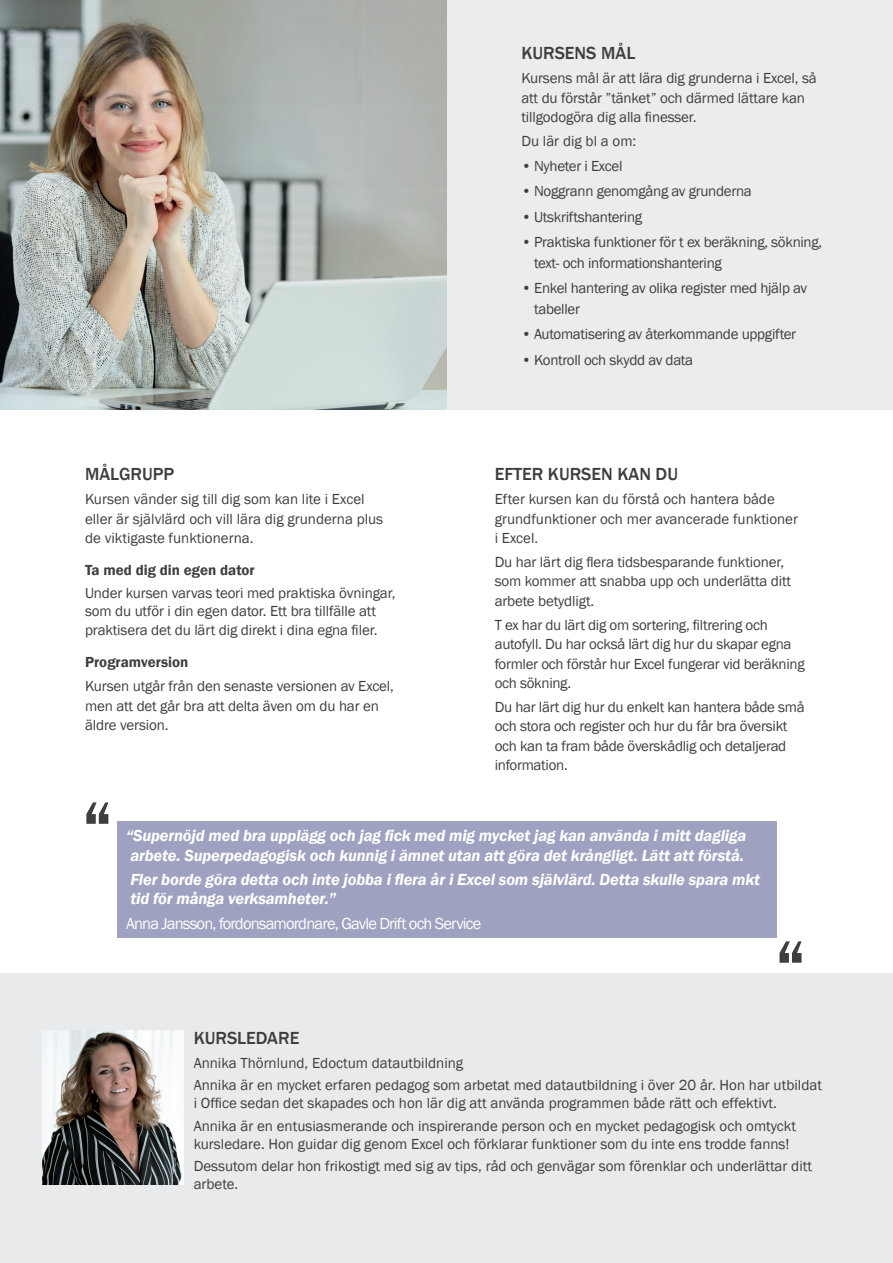
<style>
.page{position:relative;width:893px;height:1263px;background:#fff}
.page>*{position:absolute;margin:0;border:0;box-sizing:border-box;transform-origin:0 0}
.t1{font:500 88.5px "Franklin Gothic";color:#3e3e3f}
.t2{font:500 18px "Franklin Gothic";color:#3e3e3f}
.t3{font:italic 600 16.5px/19.5px "Franklin Gothic";letter-spacing:-.01em;color:#fff}
.t4{font:16.5px "Franklin Gothic";letter-spacing:-.05em;color:#fff}
.t5{font:15px/19.5px "Franklin Gothic";letter-spacing:-.01em;color:#3e3e3f}
.t6{font:600 15px "Franklin Gothic";color:#3e3e3f}
</style>
<div class="page">
<div style="left:0;top:974px;width:893px;height:289px;background:#e9eaeb"></div>
<div style="left:446px;top:0;width:447px;height:410px;background:#ebeceb"></div>
<img style="left:0;top:0;width:446px;height:410px">
<div style="left:118px;top:821px;width:659px;height:116px;background:#9ea1c0"></div>
<img style="left:43px;top:1031px;width:141px;height:153px">
<hr style="left:892px;top:0;width:1px;height:174px;background:#e9eaeb">
<p class="t2" style="left:85px;top:463px;width:91px">MÅLGRUPP</p>
<p class="t5" style="left:85px;top:490px;width:300px">Kursen vänder sig till dig som kan lite i Excel eller är självlärd och vill lära dig grunderna plus de viktigaste funktionerna.</p>
<p class="t6" style="left:85px;top:561px;width:171px">Ta med dig din egen dator</p>
<p class="t5" style="left:85px;top:584px;width:312px;line-height:18px">Under kursen varvas teori med praktiska övningar, som du utför i din egen dator. Ett bra tillfälle att</p>
<p class="t5" style="left:85px;top:621px;width:294px">praktisera det du lärt dig direkt i dina egna filer.</p>
<p class="t6" style="left:85px;top:653px;width:105px">Programversion</p>
<p class="t5" style="left:85px;top:677px;width:310px">Kursen utgår från den senaste versionen av Excel, men att det går bra att delta även om du har en äldre version.</p>
<h1 class="t1" style="left:81px;top:777px;width:35px">“</h1>
<p class="t2" style="left:521px;top:42px;width:116px">KURSENS MÅL</p>
<p class="t5" style="left:521px;top:69px;width:297px">Kursens mål är att lära dig grunderna i Excel, så att du förstår ”tänket” och därmed lättare kan tillgodogöra dig alla finesser.</p>
<p class="t5" style="left:521px;top:131px;width:117px">Du lär dig bl a om:</p>
<p class="t5" style="left:521px;top:157px;width:103px">• Nyheter i Excel</p>
<p class="t5" style="left:521px;top:182px;width:232px">• Noggrann genomgång av grunderna</p>
<p class="t5" style="left:521px;top:207px;width:122px">• Utskriftshantering</p>
<p class="t5" style="left:534px;top:232px;width:290px;line-height:21px;text-indent:-13px">• Praktiska funktioner för t ex beräkning, sökning, text- och informationshantering</p>
<p class="t5" style="left:534px;top:278px;width:275px;line-height:21px;text-indent:-13px">• Enkel hantering av olika register med hjälp av tabeller</p>
<p class="t5" style="left:521px;top:325px;width:276px">• Automatisering av återkommande uppgifter</p>
<p class="t5" style="left:521px;top:350px;width:173px">• Kontroll och skydd av data</p>
<p class="t2" style="left:495px;top:463px;width:185px">EFTER KURSEN KAN DU</p>
<p class="t5" style="left:495px;top:490px;width:305px">Efter kursen kan du förstå och hantera både grundfunktioner och mer avancerade funktioner i Excel.</p>
<p class="t5" style="left:495px;top:552px;width:298px">Du har lärt dig flera tidsbesparande funktioner, som kommer att snabba upp och underlätta ditt arbete betydligt.</p>
<p class="t5" style="left:495px;top:615px;width:312px">T ex har du lärt dig om sortering, filtrering och autofyll. Du har också lärt dig hur du skapar egna formler och förstår hur Excel fungerar vid beräkning och sökning.</p>
<p class="t5" style="left:495px;top:697px;width:311px">Du har lärt dig hur du enkelt kan hantera både små och stora och register och hur du får bra översikt och kan ta fram både överskådlig och detaljerad information.</p>
<p class="t3" style="left:126px;top:826px;width:622px">“Supernöjd med bra upplägg och jag fick med mig mycket jag kan använda i mitt dagliga arbete. Superpedagogisk och kunnig i ämnet utan att göra det krångligt. Lätt att förstå.</p>
<p class="t3" style="left:130px;top:869px;width:631px">Fler borde göra detta och inte jobba i flera år i Excel som självlärd. Detta skulle spara mkt tid för många verksamheter.”</p>
<p class="t4" style="left:126px;top:913px;width:357px">Anna Jansson, fordonsamordnare, Gavle Drift och Service</p>
<h1 class="t1" style="left:774px;top:916px;width:35px">“</h1>
<p class="t2" style="left:194px;top:1026px;width:107px">KURSLEDARE</p>
<p class="t5" style="left:194px;top:1052px;width:630px;line-height:22.2px">Annika Thörnlund, Edoctum datautbildning<br>Annika är en mycket erfaren pedagog som arbetat med datautbildning i över 20 år. Hon har utbildat</p>
<p class="t5" style="left:194px;top:1092px;width:604px;line-height:22.2px">i Office sedan det skapades och hon lär dig att använda programmen både rätt och effektivt.<br>Annika är en entusiasmerande och inspirerande person och en mycket pedagogisk och omtyckt</p>
<p class="t5" style="left:194px;top:1133px;width:620px;line-height:22.2px">kursledare. Hon guidar dig genom Excel och förklarar funktioner som du inte ens trodde fanns!<br>Dessutom delar hon frikostigt med sig av tips, råd och genvägar som förenklar och underlättar ditt</p>
<p class="t5" style="left:194px;top:1174px;width:46px">arbete.</p>
</div>
